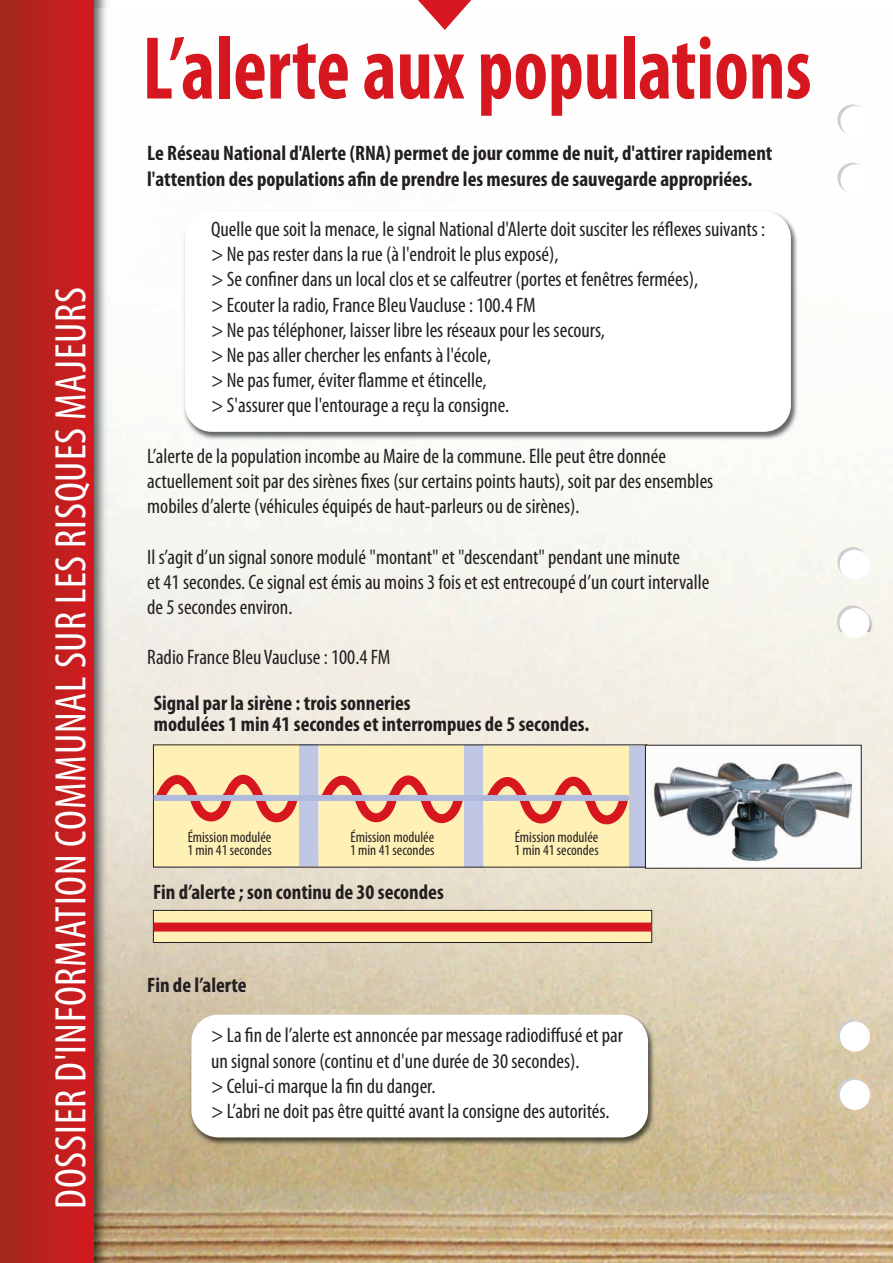
<style>
.page{position:relative;width:893px;height:1263px;background:#fff}
.page>*{position:absolute;margin:0;border:0;box-sizing:border-box;transform-origin:0 0}
.t1{font:700 condensed 90px "Myriad Pro";color:#d7171f;scale:.89 1}
.t2{font:condensed 44.25px "Myriad Pro";letter-spacing:.02em;color:#fff}
.t3{font:condensed 21px/25.2px "Myriad Pro";color:#231f20}
.t4{font:700 condensed 21px/25.2px "Myriad Pro";color:#231f20}
.t5{font:condensed 15px/13.5px "Myriad Pro";color:#231f20}
</style>
<div class="page">
<img style="left:113px;top:104px;width:780px;height:1159px">
<img style="left:833px;top:586px;width:45px;height:45px">
<svg style="left:837px;top:105px;width:33px;height:44px"></svg>
<svg style="left:837px;top:163px;width:33px;height:31px"></svg>
<svg style="left:837px;top:547px;width:33px;height:46px"></svg>
<svg style="left:837px;top:605px;width:33px;height:33px"></svg>
<svg style="left:837px;top:1020px;width:33px;height:45px"></svg>
<svg style="left:837px;top:1078px;width:33px;height:32px"></svg>
<img style="left:94px;top:0;width:13px;height:8px">
<img style="left:94px;top:8px;width:19px;height:1255px">
<div style="left:0;top:0;width:94px;height:1263px;background:linear-gradient(to right,#a1291d,#d4191f)"></div>
<svg style="left:418px;top:0;width:54px;height:30px"></svg>
<img style="left:180px;top:206px;width:622px;height:237px">
<div style="left:185px;top:211px;width:606px;height:221px;background:#fff;border-radius:27px"></div>
<img style="left:186px;top:1009px;width:474px;height:140px">
<div style="left:191px;top:1014px;width:457px;height:123px;background:#fff;border-radius:27px"></div>
<div style="left:154px;top:744px;width:148px;height:122px;background:#fff1b6"></div>
<svg style="left:147px;top:768px;width:151px;height:70px"></svg>
<div style="left:154px;top:799px;width:16px;height:12px;background:#fff1b6"></div>
<div style="left:286px;top:782px;width:16px;height:13px;background:#fff1b6"></div>
<div style="left:299px;top:745px;width:19px;height:121px;background:#bfc7e4"></div>
<div style="left:319px;top:745px;width:148px;height:121px;background:#fff1b6"></div>
<svg style="left:318px;top:769px;width:145px;height:70px"></svg>
<div style="left:319px;top:799px;width:16px;height:13px;background:#fff1b6"></div>
<div style="left:451px;top:783px;width:16px;height:13px;background:#fff1b6"></div>
<div style="left:464px;top:745px;width:19px;height:121px;background:#bfc7e4"></div>
<div style="left:484px;top:746px;width:148px;height:122px;background:#fff1b6"></div>
<svg style="left:483px;top:770px;width:146px;height:70px"></svg>
<div style="left:484px;top:801px;width:16px;height:12px;background:#fff1b6"></div>
<div style="left:616px;top:784px;width:16px;height:13px;background:#fff1b6"></div>
<div style="left:629px;top:747px;width:19px;height:121px;background:#bfc7e4"></div>
<div style="left:153px;top:910px;width:499px;height:32px;background:#fff1b6"></div>
<div style="left:153px;top:910px;width:499px;height:33px;border:1px solid #231f20"></div>
<div style="left:154px;top:922px;width:498px;height:9px;background:#d7171f"></div>
<img style="left:647px;top:747px;width:213px;height:119px">
<div style="left:645px;top:745px;width:217px;height:123px;border:1px solid #231f20"></div>
<div style="left:154px;top:795px;width:474px;height:6px;background:#aeb9dd"></div>
<h2 class="t2" style="left:55px;top:1209px;width:924px;rotate:-90deg">Dossier D'information communal sur les risques majeurs</h2>
<h1 class="t1" style="left:143px;top:37px;width:753px">L’alerte aux populations</h1>
<p class="t4" style="left:147px;top:143px;width:627px">Le Réseau National d'Alerte (RNA) permet de jour comme de nuit, d'attirer rapidement l'attention des populations afin de prendre les mesures de sauvegarde appropriées.</p>
<p class="t3" style="left:211px;top:218px;width:556px">quelle que soit la menace, le signal national d'alerte doit susciter les réflexes suivants : &gt; ne pas rester dans la rue (à l'endroit le plus exposé),<br>&gt; se confiner dans un local clos et se calfeutrer (portes et fenêtres fermées),<br>&gt; ecouter la radio, france Bleu Vaucluse : 100.4 fm<br>&gt; ne pas téléphoner, laisser libre les réseaux pour les secours,<br>&gt; ne pas aller chercher les enfants à l'école,<br>&gt; ne pas fumer, éviter flamme et étincelle,<br>&gt; s'assurer que l'entourage a reçu la consigne.</p>
<p class="t3" style="left:147px;top:445px;width:568px">l’alerte de la population incombe au maire de la commune. elle peut être donnée actuellement soit par des sirènes fixes (sur certains points hauts), soit par des ensembles mobiles d’alerte (véhicules équipés de haut-parleurs ou de sirènes).</p>
<p class="t3" style="left:147px;top:546px;width:564px">il s’agit d’un signal sonore modulé "montant" et "descendant" pendant une minute<br>et 41 secondes. ce signal est émis au moins 3 fois et est entrecoupé d’un court intervalle de 5 secondes environ.</p>
<p class="t3" style="left:147px;top:647px;width:245px">radio france Bleu Vaucluse : 100.4 fm</p>
<p class="t4" style="left:154px;top:694px;width:437px;line-height:21px">Signal par la sirène : trois sonneries<br>modulées 1 min 41 secondes et interrompues de 5 secondes.</p>
<p class="t5" style="left:187px;top:831px;width:86px">Émission modulée<br>1 min 41 secondes</p>
<p class="t5" style="left:350px;top:831px;width:86px">Émission modulée<br>1 min 41 secondes</p>
<p class="t5" style="left:514px;top:831px;width:86px">Émission modulée<br>1 min 41 secondes</p>
<p class="t4" style="left:153px;top:881px;width:292px">Fin d’alerte ; son continu de 30 secondes</p>
<p class="t4" style="left:147px;top:974px;width:101px">Fin de l’alerte</p>
<p class="t3" style="left:211px;top:1025px;width:414px">&gt; la fin de l’alerte est annoncée par message radiodiffusé et par un signal sonore (continu et d'une durée de 30 secondes).<br>&gt; celui-ci marque la fin du danger.<br>&gt; l’abri ne doit pas être quitté avant la consigne des autorités.</p>
</div>
